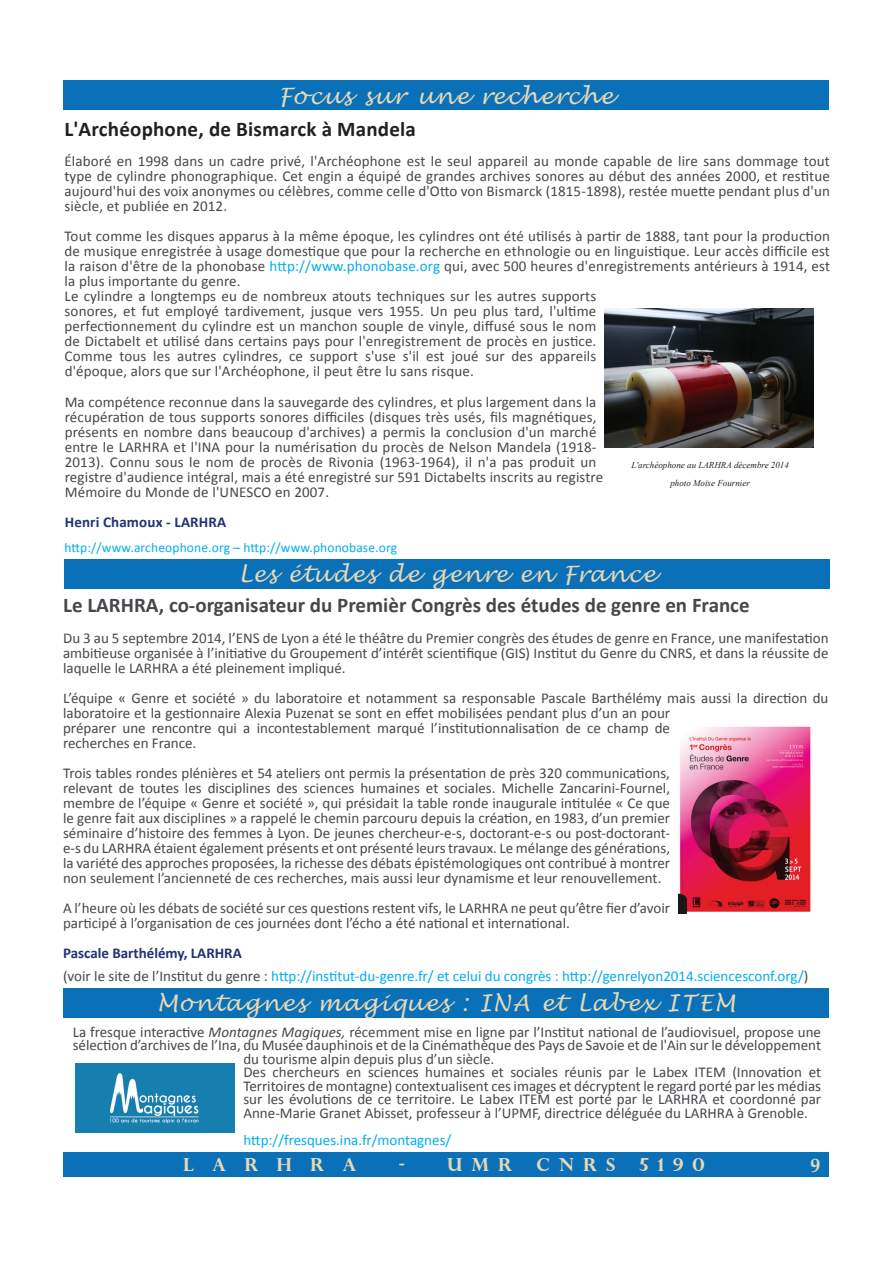
<style>
.page{position:relative;width:893px;height:1263px;background:#fff}
.page>*{position:absolute;margin:0;border:0;box-sizing:border-box;transform-origin:0 0}
.t1{font:italic 22.5px "Lucida Handwriting";letter-spacing:.07em;color:#e8d8b5}
.t2{font:700 21px "Calibri";color:#46474c}
.t3{font:700 21px "Calibri";letter-spacing:.01em;color:#231f20}
.t4{font:700 19.5px "Book Antiqua";color:#e8d8b5}
.t5{font:700 18px "Perpetua Titling";letter-spacing:.5em;color:#e8d8b5}
.t6{font:15px/15px "Calibri";color:#46474c}
.t7{font:15px/22.5px "Calibri";color:#00aeef}
.t8{font:700 15px "Calibri";letter-spacing:.01em;color:#213473}
.t9{font:13.5px "Calibri";letter-spacing:.01em;color:#00aeef}
.t10{font:italic 9px/18px "Times New Roman";color:#231f20;text-align:center}
.s1{color:#00aeef}
.s2{font-weight:700;color:#213473}
.s3{color:#46474c}
.s4{font-style:italic}
</style>
<div class="page">
<div style="left:64px;top:559px;width:766px;height:30px;background:#0a70b8"></div>
<div style="left:63px;top:80px;width:765px;height:30px;background:#0a70b8"></div>
<img style="left:605px;top:309px;width:208px;height:139px">
<img style="left:679px;top:726px;width:132px;height:187px">
<div style="left:63px;top:988px;width:766px;height:29px;background:#0a70b8"></div>
<img style="left:76px;top:1063px;width:159px;height:69px">
<div style="left:64px;top:1152px;width:765px;height:25px;background:#0a70b8"></div>
<h1 class="t1" style="left:278px;top:82px;width:336px">Focus sur une recherche</h1>
<h2 class="t3" style="left:64px;top:116px;width:353px">L'Archéophone, de Bismarck à Mandela</h2>
<p class="t6" style="left:64px;top:154px;width:767px;text-align:justify">Élaboré en 1998 dans un cadre privé, l'Archéophone est le seul appareil au monde capable de lire sans dommage tout type de cylindre phonographique. Cet engin a équipé de grandes archives sonores au début des années 2000, et restitue aujourd'hui des voix anonymes ou célèbres, comme celle d'Otto von Bismarck (1815-1898), restée muette pendant plus d'un siècle, et publiée en 2012.</p>
<p class="t6" style="left:65px;top:229px;width:767px">Tout comme les disques apparus à la même époque, les cylindres ont été utilisés à partir de 1888, tant pour la production de musique enregistrée à usage domestique que pour la recherche en ethnologie ou en linguistique. Leur accès difficile est la raison d'être de la phonobase <span class="s1">http://www.phonobase.org</span> qui, avec 500 heures d'enregistrements antérieurs à 1914, est la plus importante du genre.<br>Le cylindre a longtemps eu de nombreux atouts techniques sur les autres supports<br>sonores, et fut employé tardivement, jusque vers 1955. Un peu plus tard, l'ultime<br>perfectionnement du cylindre est un manchon souple de vinyle, diffusé sous le nom<br>de Dictabelt et utilisé dans certains pays pour l'enregistrement de procès en justice.<br>Comme tous les autres cylindres, ce support s'use s'il est joué sur des appareils<br>d'époque, alors que sur l'Archéophone, il peut être lu sans risque.</p>
<p class="t6" style="left:65px;top:394px;width:540px">Ma compétence reconnue dans la sauvegarde des cylindres, et plus largement dans la récupération de tous supports sonores difficiles (disques très usés, fils magnétiques, présents en nombre dans beaucoup d'archives) a permis la conclusion d'un marché entre le LARHRA et l'INA pour la numérisation du procès de Nelson Mandela (1918- 2013). Connu sous le nom de procès de Rivonia (1963-1964), il n'a pas produit un registre d'audience intégral, mais a été enregistré sur 591 Dictabelts inscrits au registre Mémoire du Monde de l'UNESCO en 2007.</p>
<p class="t8" style="left:65px;top:512px;width:163px">Henri Chamoux - LARHRA</p>
<p class="t9" style="left:64px;top:539px;width:334px">http://www.archeophone.org – http://www.phonobase.org</p>
<p class="t10" style="left:631px;top:456px;width:159px">L'archéophone au LARHRA décembre 2014 photo Moïse Fournier</p>
<h1 class="t1" style="left:239px;top:561px;width:418px">Les études de genre en France</h1>
<h2 class="t2" style="left:63px;top:591px;width:688px">Le LARHRA, co-organisateur du Premièr Congrès des études de genre en France</h2>
<p class="t6" style="left:63px;top:631px;width:767px;text-align:justify">Du 3 au 5 septembre 2014, l’ENS de Lyon a été le théâtre du Premier congrès des études de genre en France, une manifestation ambitieuse organisée à l’initiative du Groupement d’intérêt scientifique (GIS) Institut du Genre du CNRS, et dans la réussite de laquelle le LARHRA a été pleinement impliqué.</p>
<p class="t6" style="left:63px;top:691px;width:767px">L’équipe « Genre et société » du laboratoire et notamment sa responsable Pascale Barthélémy mais aussi la direction du laboratoire et la gestionnaire Alexia Puzenat se sont en effet mobilisées pendant plus d’un an pour<br>préparer une rencontre qui a incontestablement marqué l’institutionnalisation de ce champ de<br>recherches en France.</p>
<p class="t6" style="left:63px;top:766px;width:609px;text-align:justify">Trois tables rondes plénières et 54 ateliers ont permis la présentation de près 320 communications, relevant de toutes les disciplines des sciences humaines et sociales. Michelle Zancarini-Fournel, membre de l’équipe « Genre et société », qui présidait la table ronde inaugurale intitulée « Ce que le genre fait aux disciplines » a rappelé le chemin parcouru depuis la création, en 1983, d’un premier séminaire d’histoire des femmes à Lyon. De jeunes chercheur-e-s, doctorant-e-s ou post-doctorant&shy;e-s du LARHRA étaient également présents et ont présenté leurs travaux. Le mélange des générations, la variété des approches proposées, la richesse des débats épistémologiques ont contribué à montrer non seulement l’ancienneté de ces recherches, mais aussi leur dynamisme et leur renouvellement.</p>
<p class="t6" style="left:63px;top:901px;width:608px">A l’heure où les débats de société sur ces questions restent vifs, le LARHRA ne peut qu’être fier d’avoir participé à l’organisation de ces journées dont l’écho a été national et international.</p>
<p class="t7" style="left:63px;top:942px;width:747px"><span class="s2">Pascale Barthélémy, LARHRA<br></span><span class="s3">(voir le site de l’Institut du genre :</span> http://institut-du-genre.fr/ et celui du congrès : http://genrelyon2014.sciencesconf.org/<span class="s3">)</span></p>
<h1 class="t1" style="left:157px;top:989px;width:580px">Montagnes magiques : INA et Labex ITEM</h1>
<p class="t6" style="left:73px;top:1024px;width:750px">La fresque interactive <span class="s4">Montagnes Magiques,</span> récemment mise en ligne par l’Institut national de l’audiovisuel, propose une</p>
<p class="t6" style="left:73px;top:1038px;width:750px">sélection d’archives de l’Ina, du Musée dauphinois et de la Cinémathèque des Pays de Savoie et de l'Ain sur le développement</p>
<p class="t6" style="left:243px;top:1051px;width:252px">du tourisme alpin depuis plus d’un siècle.</p>
<p class="t6" style="left:243px;top:1065px;width:579px">Des chercheurs en sciences humaines et sociales réunis par le Labex ITEM (Innovation et</p>
<p class="t6" style="left:243px;top:1078px;width:579px">Territoires de montagne) contextualisent ces images et décryptent le regard porté par les médias</p>
<p class="t6" style="left:243px;top:1092px;width:579px">sur les évolutions de ce territoire. Le Labex ITEM est porté par le LARHRA et coordonné par</p>
<p class="t6" style="left:243px;top:1105px;width:566px">Anne-Marie Granet Abisset, professeur à l’UPMF, directrice déléguée du LARHRA à Grenoble.</p>
<p class="t7" style="left:243px;top:1129px;width:209px">http://fresques.ina.fr/montagnes/</p>
<p class="t5" style="left:183px;top:1154px;width:175px">LARHRA</p>
<p class="t5" style="left:399px;top:1154px;width:115px">- UMR</p>
<p class="t5" style="left:536px;top:1154px;width:80px">CNRS</p>
<p class="t5" style="left:639px;top:1154px;width:67px">5190</p>
<h3 class="t4" style="left:810px;top:1152px;width:11px">9</h3>
</div>
